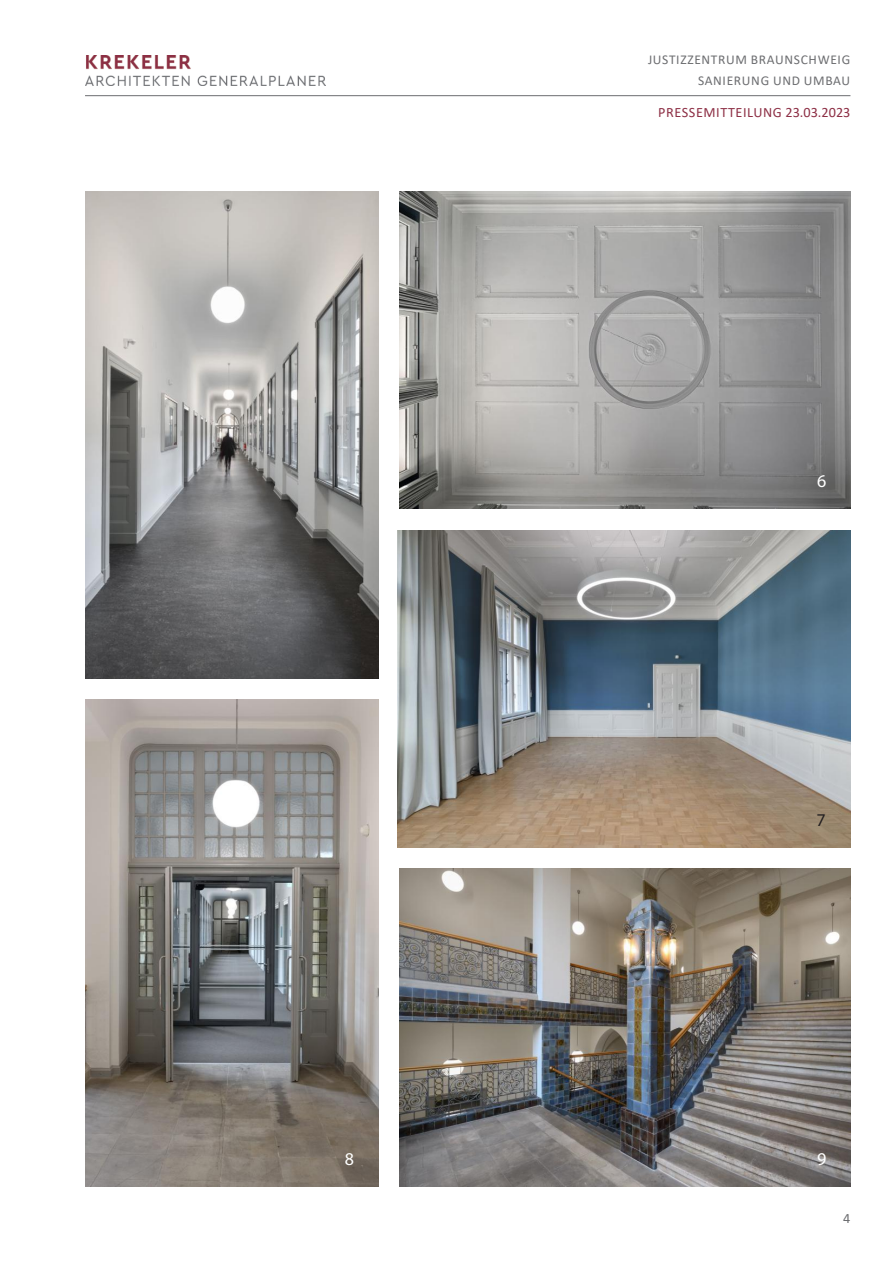
<style>
.page{position:relative;width:893px;height:1263px;background:#fff}
.page>*{position:absolute;margin:0;border:0;box-sizing:border-box;transform-origin:0 0}
.head_24{font:18px "Myriad Pro";color:#fff}
.head_24-2{font:18px "Myriad Pro";color:#231f20}
.t1{font:14.25px "Calibri";letter-spacing:.04em;color:#8d2f45}
.t2{font:14.25px "Calibri";color:#6c6d70}
.t3{font:13.5px/21px "Calibri";letter-spacing:.05em;color:#6c6d70;text-align:right}
</style>
<div class="page">
<hr style="left:85px;top:95px;width:765px;height:1px;background:#6c6d70">
<img style="left:85px;top:55px;width:241px;height:30px">
<img style="left:400px;top:191px;width:450px;height:318px">
<img style="left:400px;top:869px;width:450px;height:317px">
<img style="left:398px;top:530px;width:452px;height:318px">
<img style="left:85px;top:699px;width:293px;height:487px">
<img style="left:85px;top:191px;width:293px;height:487px">
<p class="head_24" style="left:345px;top:1147px;width:11px">8</p>
<p class="t3" style="left:648px;top:49px;width:204px">JUSTIZZENTRUM BRAUNSCHWEIG<br>SANIERUNG UND UMBAU</p>
<p class="t1" style="left:658px;top:102px;width:194px">PRESSEMITTEILUNG 23.03.2023</p>
<p class="head_24" style="left:817px;top:470px;width:11px">6</p>
<p class="head_24-2" style="left:816px;top:809px;width:11px">7</p>
<p class="head_24" style="left:817px;top:1147px;width:11px">9</p>
<p class="t2" style="left:843px;top:1208px;width:9px">4</p>
</div>
